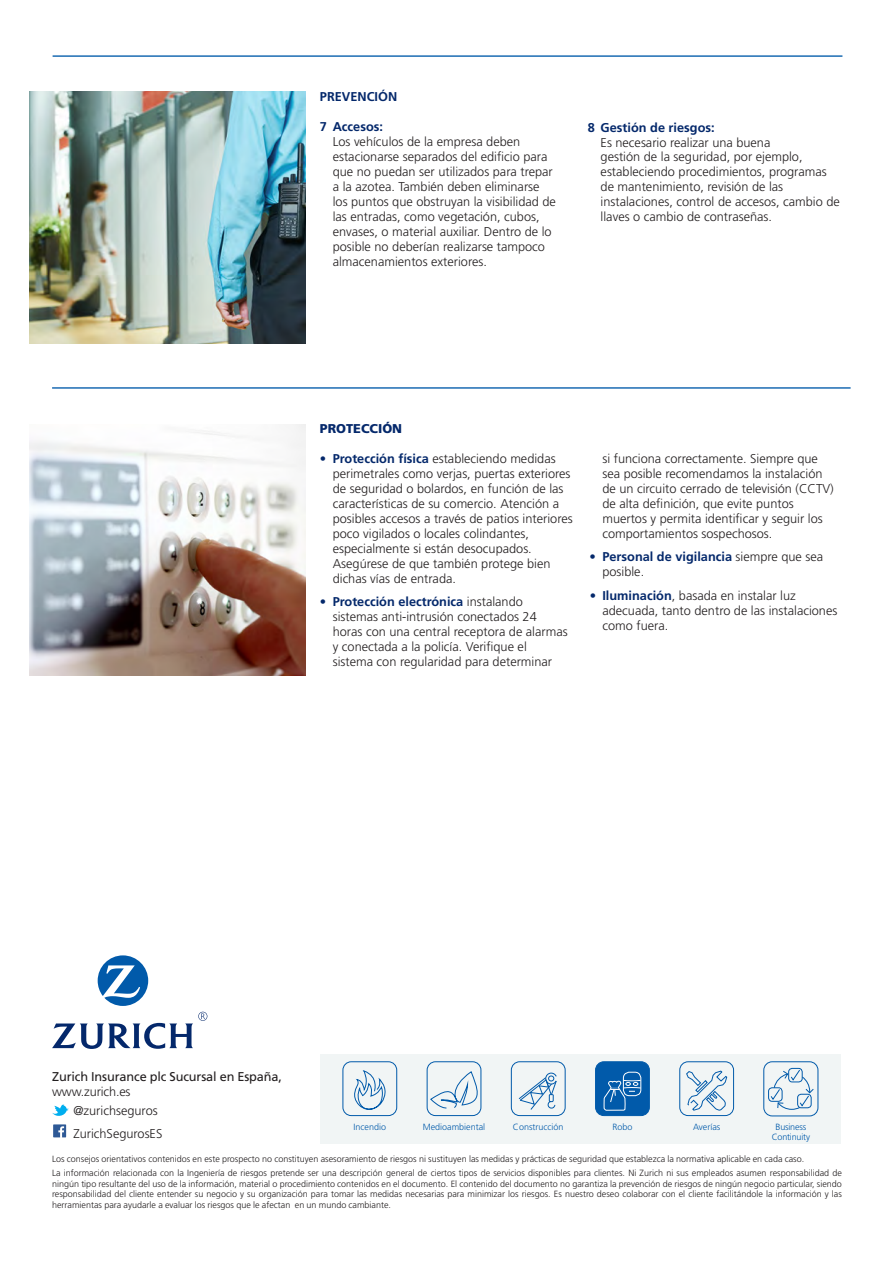
<style>
.page{position:relative;width:893px;height:1263px;background:#fff}
.page>*{position:absolute;margin:0;border:0;box-sizing:border-box;transform-origin:0 0}
.t1{font:300 12.75px/15px "Frutiger LT Std";color:#231f20}
.t2{font:700 12.75px/15px "Frutiger LT Std";color:#04286b}
.Doc_reference_legal{font:12.75px/15px "Frutiger LT Std";letter-spacing:-.01em;color:#231f20}
.t3{font:900 12.75px "Frutiger LT Std";color:#04286b}
.t4{font:300 9px/10.5px "Frutiger LT Std";color:#231f20;text-align:justify}
.t5{font:300 9px "Frutiger LT Std";color:#015aaa}
.t6{font:300 9px/10.5px "Frutiger LT Std";letter-spacing:-.02em;color:#015aaa;text-align:center}
.s1{font-weight:700;color:#04286b}
.s2{font-weight:300;color:#231f20}
.s3{font-weight:300}
</style>
<div class="page">
<img style="left:30px;top:424px;width:275px;height:251px">
<img style="left:30px;top:92px;width:275px;height:251px">
<hr style="left:53px;top:55px;width:789px;height:2px;background:#015aaa">
<hr style="left:52px;top:387px;width:799px;height:2px;background:#015aaa">
<div style="left:320px;top:1054px;width:520px;height:89px;background:#f1f5f5"></div>
<div style="left:343px;top:1061px;width:54px;height:55px;border:1px solid #015aaa;border-radius:8px"></div>
<svg style="left:350px;top:1061px;width:36px;height:54px"></svg>
<div style="left:427px;top:1061px;width:54px;height:55px;border:1px solid #015aaa;border-radius:8px"></div>
<svg style="left:430px;top:1071px;width:52px;height:38px"></svg>
<div style="left:596px;top:1062px;width:53px;height:53px;background:#015aaa;border-radius:8px"></div>
<div style="left:595px;top:1061px;width:55px;height:55px;border:1px solid #015aaa;border-radius:8px"></div>
<div style="left:623px;top:1072px;width:18px;height:24px;border:1px solid #fff;border-radius:6px"></div>
<svg style="left:603px;top:1079px;width:39px;height:32px"></svg>
<div style="left:679px;top:1061px;width:55px;height:55px;border:1px solid #015aaa;border-radius:8px"></div>
<svg style="left:686px;top:1070px;width:42px;height:41px"></svg>
<div style="left:511px;top:1061px;width:54px;height:55px;border:1px solid #015aaa;border-radius:8px"></div>
<svg style="left:518px;top:1072px;width:39px;height:38px"></svg>
<div style="left:763px;top:1061px;width:55px;height:55px;border:1px solid #015aaa;border-radius:8px"></div>
<div style="left:788px;top:1068px;width:15px;height:14px;border:1px solid #015aaa;border-radius:4px"></div>
<div style="left:768px;top:1087px;width:14px;height:15px;border:1px solid #015aaa;border-radius:4px"></div>
<svg style="left:770px;top:1069px;width:44px;height:41px"></svg>
<svg style="left:98px;top:955px;width:50px;height:51px"></svg>
<svg style="left:52px;top:1012px;width:155px;height:37px"></svg>
<svg style="left:52px;top:1104px;width:17px;height:12px"></svg>
<svg style="left:53px;top:1124px;width:13px;height:13px"></svg>
<p class="t2" style="left:320px;top:90px;width:79px">PREVENCIÓN</p>
<p class="t1" style="left:333px;top:120px;width:225px;text-indent:-13px"><span class="s1">7 Accesos:<br></span>Los vehículos de la empresa deben estacionarse separados del edificio para que no puedan ser utilizados para trepar a la azotea. También deben eliminarse los puntos que obstruyan la visibilidad de las entradas, como vegetación, cubos, envases, o material auxiliar. Dentro de lo posible no deberían realizarse tampoco almacenamientos exteriores.</p>
<p class="t1" style="left:601px;top:120px;width:241px;text-indent:-13px"><span class="s1">8 Gestión de riesgos:<br></span>Es necesario realizar una buena<br>gestión de la seguridad, por ejemplo, estableciendo procedimientos, programas de mantenimiento, revisión de las instalaciones, control de accesos, cambio de llaves o cambio de contraseñas.</p>
<p class="t3" style="left:320px;top:421px;width:84px">PROTECCIÓN</p>
<p class="t1" style="left:333px;top:451px;width:241px;text-indent:-13px"><span class="s1">• Protección física</span> estableciendo medidas perimetrales como verjas, puertas exteriores de seguridad o bolardos, en función de las características de su comercio. Atención a posibles accesos a través de patios interiores poco vigilados o locales colindantes, especialmente si están desocupados.<br>Asegúrese de que también protege bien dichas vías de entrada.</p>
<p class="t1" style="left:333px;top:595px;width:236px;text-indent:-13px"><span class="s1">• Protección electrónica</span> instalando sistemas anti-intrusión conectados 24 horas con una central receptora de alarmas y conectada a la policía. Verifique el sistema con regularidad para determinar</p>
<p class="t1" style="left:602px;top:451px;width:233px">si funciona correctamente. Siempre que sea posible recomendamos la instalación de un circuito cerrado de televisión (CCTV) de alta definición, que evite puntos muertos y permita identificar y seguir los comportamientos sospechosos.</p>
<p class="t2" style="left:602px;top:549px;width:222px;text-indent:-13px">• Personal de vigilancia <span class="s2">siempre que sea posible.</span></p>
<p class="t1" style="left:602px;top:588px;width:236px;text-indent:-13px"><span class="s1">• Iluminación</span>, basada en instalar luz adecuada, tanto dentro de las instalaciones como fuera.</p>
<p class="Doc_reference_legal" style="left:52px;top:1069px;width:231px">Zurich Insurance plc Sucursal en España, <span class="s3">www.zurich.es</span></p>
<p class="t1" style="left:73px;top:1103px;width:86px">@zurichseguros</p>
<p class="t1" style="left:73px;top:1126px;width:91px">ZurichSegurosES</p>
<p class="t4" style="left:52px;top:1153px;width:754px">Los consejos orientativos contenidos en este prospecto no constituyen asesoramiento de riesgos ni sustituyen las medidas y prácticas de seguridad que establezca la normativa aplicable en cada caso.</p>
<p class="t4" style="left:52px;top:1168px;width:791px">La información relacionada con la Ingeniería de riesgos pretende ser una descripción general de ciertos tipos de servicios disponibles para clientes. Ni Zurich ni sus empleados asumen responsabilidad de ningún tipo resultante del uso de la información, material o procedimiento contenidos en el documento. El contenido del documento no garantiza la prevención de riesgos de ningún negocio particular, siendo responsabilidad del cliente entender su negocio y su organización para tomar las medidas necesarias para minimizar los riesgos. Es nuestro deseo colaborar con el cliente facilitándole la información y las herramientas para ayudarle a evaluar los riesgos que le afectan en un mundo cambiante.</p>
<p class="t5" style="left:354px;top:1121px;width:34px">Incendio</p>
<p class="t5" style="left:423px;top:1121px;width:64px">Medioambiental</p>
<p class="t5" style="left:513px;top:1121px;width:52px">Construcción</p>
<p class="t5" style="left:612px;top:1121px;width:22px">Robo</p>
<p class="t5" style="left:693px;top:1121px;width:29px">Averías</p>
<p class="t6" style="left:772px;top:1121px;width:40px">Business<br>Continuity</p>
</div>
